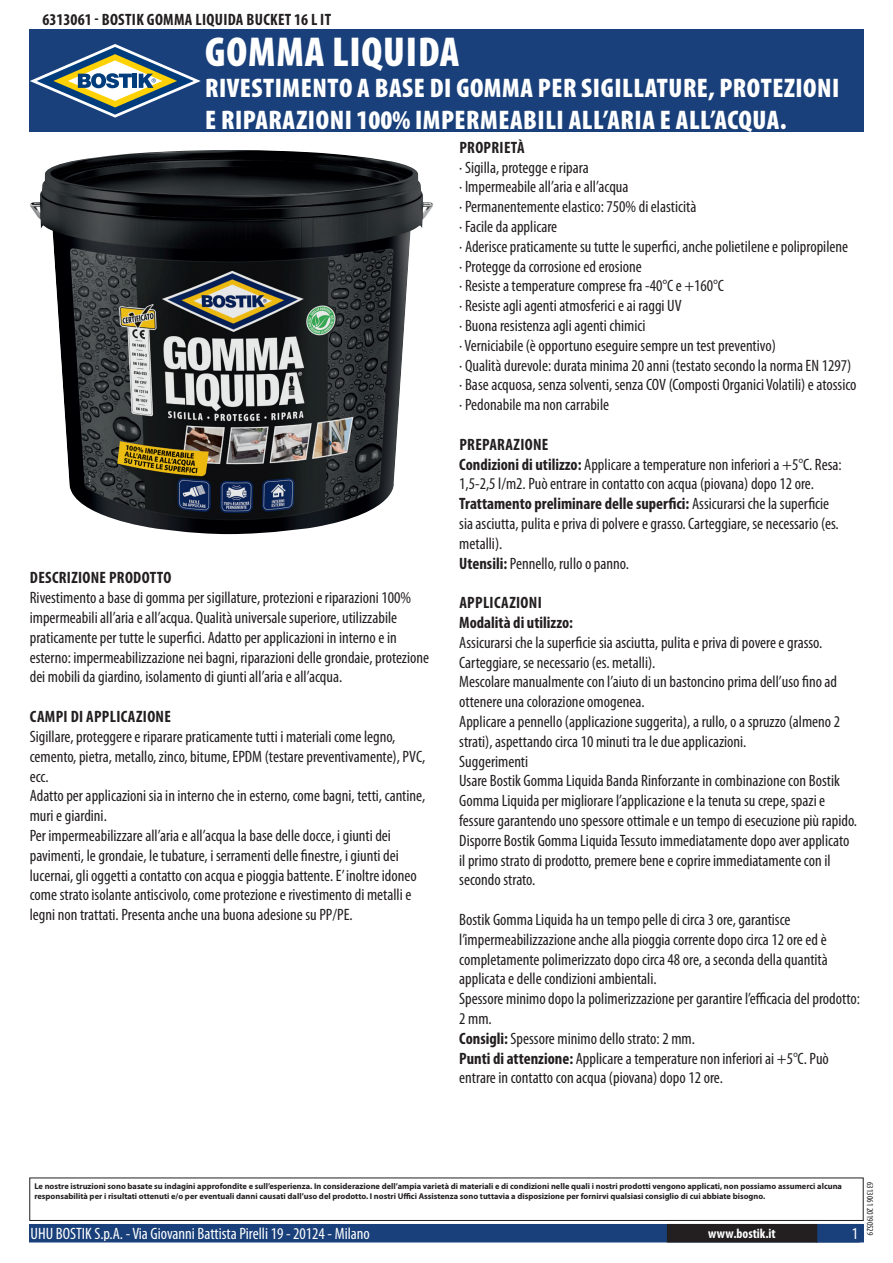
<style>
.page{position:relative;width:893px;height:1263px;background:#fff}
.page>*{position:absolute;margin:0;border:0;box-sizing:border-box;transform-origin:0 0}
.t1{font:900 condensed 42px "Myriad Pro";letter-spacing:.02em;color:#fff}
.t2{font:900 condensed 27px/32.4px "Myriad Pro";letter-spacing:.02em;color:#fff}
.t3{font:condensed 16.5px/19.8px "Myriad Pro";color:#231f20}
.t4{font:700 condensed 16.5px/19.8px "Myriad Pro";letter-spacing:.02em;color:#231f20;text-align:center}
.t5{font:condensed 16.5px "Myriad Pro";color:#fff}
.t6{font:700 condensed 13.5px "Myriad Pro";color:#fff}
.t7{font:condensed 9px "Myriad Pro";color:#231f20}
.t8{font:700 8.4px/10.1px "Myriad Pro";color:#231f20}
.s1{font-weight:700}
</style>
<div class="page">
<div style="left:30px;top:1225px;width:833px;height:17px;background:#19407a"></div>
<div style="left:29px;top:1224px;width:835px;height:18px;border:2px solid #19407a"></div>
<div style="left:816px;top:1224px;width:44px;height:18px;border:2px solid #19407a"></div>
<div style="left:668px;top:1225px;width:148px;height:17px;background:#231f20"></div>
<div style="left:667px;top:1224px;width:150px;height:18px;border:2px solid #231f20"></div>
<div style="left:29px;top:1177px;width:835px;height:44px;border:1px solid #231f20"></div>
<div style="left:30px;top:30px;width:834px;height:102px;background:#19407a"></div>
<svg style="left:30px;top:44px;width:171px;height:74px"></svg>
<img style="left:30px;top:150px;width:403px;height:384px">
<p class="t4" style="left:43px;top:9px;width:284px">6313061 - Bostik Gomma Liquida Bucket 16 L IT</p>
<h1 class="t1" style="left:205px;top:25px;width:256px">GOMMA LIQUIDA</h1>
<h2 class="t2" style="left:205px;top:71px;width:636px">RIVESTIMENTO A BASE DI GOMMA PER SIGILLATURE, PROTEZIONI<br>E RIPARAZIONI 100% IMPERMEABILI ALL’ARIA E ALL’ACQUA.</h2>
<p class="t4" style="left:30px;top:568px;width:143px">Descrizione prodotto</p>
<p class="t3" style="left:30px;top:588px;width:401px">Rivestimento a base di gomma per sigillature, protezioni e riparazioni 100% impermeabili all’aria e all’acqua. Qualità universale superiore, utilizzabile praticamente per tutte le superfici. Adatto per applicazioni in interno e in esterno: impermeabilizzazione nei bagni, riparazioni delle grondaie, protezione dei mobili da giardino, isolamento di giunti all’aria e all’acqua.</p>
<p class="t4" style="left:30px;top:706px;width:143px">Campi di applicazione</p>
<p class="t3" style="left:30px;top:726px;width:397px">Sigillare, proteggere e riparare praticamente tutti i materiali come legno, cemento, pietra, metallo, zinco, bitume, EPDM (testare preventivamente), PVC, ecc.<br>Adatto per applicazioni sia in interno che in esterno, come bagni, tetti, cantine, muri e giardini.<br>Per impermeabilizzare all’aria e all’acqua la base delle docce, i giunti dei pavimenti, le grondaie, le tubature, i serramenti delle finestre, i giunti dei lucernai, gli oggetti a contatto con acqua e pioggia battente. E’ inoltre idoneo come strato isolante antiscivolo, come protezione e rivestimento di metalli e legni non trattati. Presenta anche una buona adesione su PP/PE.</p>
<p class="t4" style="left:459px;top:137px;width:67px">Proprietà</p>
<p class="t3" style="left:459px;top:157px;width:399px">· Sigilla, protegge e ripara<br>· Impermeabile all’aria e all’acqua<br>· Permanentemente elastico: 750% di elasticità<br>· Facile da applicare<br>· Aderisce praticamente su tutte le superfici, anche polietilene e polipropilene<br>· Protegge da corrosione ed erosione<br>· Resiste a temperature comprese fra -40°C e +160°C<br>· Resiste agli agenti atmosferici e ai raggi UV<br>· Buona resistenza agli agenti chimici<br>· Verniciabile (è opportuno eseguire sempre un test preventivo)<br>· Qualità durevole: durata minima 20 anni (testato secondo la norma EN 1297) · Base acquosa, senza solventi, senza COV (Composti Organici Volatili) e atossico · Pedonabile ma non carrabile</p>
<p class="t3" style="left:459px;top:434px;width:384px"><span class="s1">Preparazione<br>Condizioni di utilizzo:</span> Applicare a temperature non inferiori a +5°C. Resa:<br>1,5-2,5 l/m2. Può entrare in contatto con acqua (piovana) dopo 12 ore.<br><span class="s1">Trattamento preliminare delle superfici:</span> Assicurarsi che la superficie sia asciutta, pulita e priva di polvere e grasso. Carteggiare, se necessario (es. metalli).<br><span class="s1">Utensili:</span> Pennello, rullo o panno.</p>
<p class="t4" style="left:459px;top:592px;width:9px">Appl</p>
<p class="t4" style="left:459px;top:592px;width:115px">icazioni<br>Modalità di utilizzo:</p>
<p class="t3" style="left:459px;top:632px;width:399px">Assicurarsi che la superficie sia asciutta, pulita e priva di povere e grasso.<br>Carteggiare, se necessario (es. metalli).<br>Mescolare manualmente con l’aiuto di un bastoncino prima dell’uso fino ad ottenere una colorazione omogenea.<br>Applicare a pennello (applicazione suggerita), a rullo, o a spruzzo (almeno 2 strati), aspettando circa 10 minuti tra le due applicazioni.<br>Suggerimenti<br>Usare Bostik Gomma Liquida Banda Rinforzante in combinazione con Bostik Gomma Liquida per migliorare l’applicazione e la tenuta su crepe, spazi e fessure garantendo uno spessore ottimale e un tempo di esecuzione più rapido.<br>Disporre Bostik Gomma Liquida Tessuto immediatamente dopo aver applicato il primo strato di prodotto, premere bene e coprire immediatamente con il secondo strato.</p>
<p class="t3" style="left:459px;top:909px;width:402px">Bostik Gomma Liquida ha un tempo pelle di circa 3 ore, garantisce l’impermeabilizzazione anche alla pioggia corrente dopo circa 12 ore ed è completamente polimerizzato dopo circa 48 ore, a seconda della quantità applicata e delle condizioni ambientali.<br>Spessore minimo dopo la polimerizzazione per garantire l’efficacia del prodotto:<br>2 mm.<br><span class="s1">Consigli:</span> Spessore minimo dello strato: 2 mm.<br><span class="s1">Punti di attenzione:</span> Applicare a temperature non inferiori ai +5°C. Può entrare in contatto con acqua (piovana) dopo 12 ore.</p>
<p class="t8" style="left:34px;top:1181px;width:809px">Le nostre istruzioni sono basate su indagini approfondite e sull’esperienza. In considerazione dell’ampia varietà di materiali e di condizioni nelle quali i nostri prodotti vengono applicati, non possiamo assumerci alcuna responsabilità per i risultati ottenuti e/o per eventuali danni causati dall’uso del prodotto. I nostri Uffici Assistenza sono tuttavia a disposizione per fornirvi qualsiasi consiglio di cui abbiate bisogno.</p>
<p class="t5" style="left:31px;top:1224px;width:341px">UHU BOSTIK S.p.A. - Via Giovanni Battista Pirelli 19 - 20124 - Milano</p>
<p class="t6" style="left:708px;top:1225px;width:69px">www.bostik.it</p>
<p class="t5" style="left:852px;top:1224px;width:8px">1</p>
<p class="t7" style="left:875px;top:1182px;width:55px;rotate:90deg">6313061 20190529</p>
</div>
